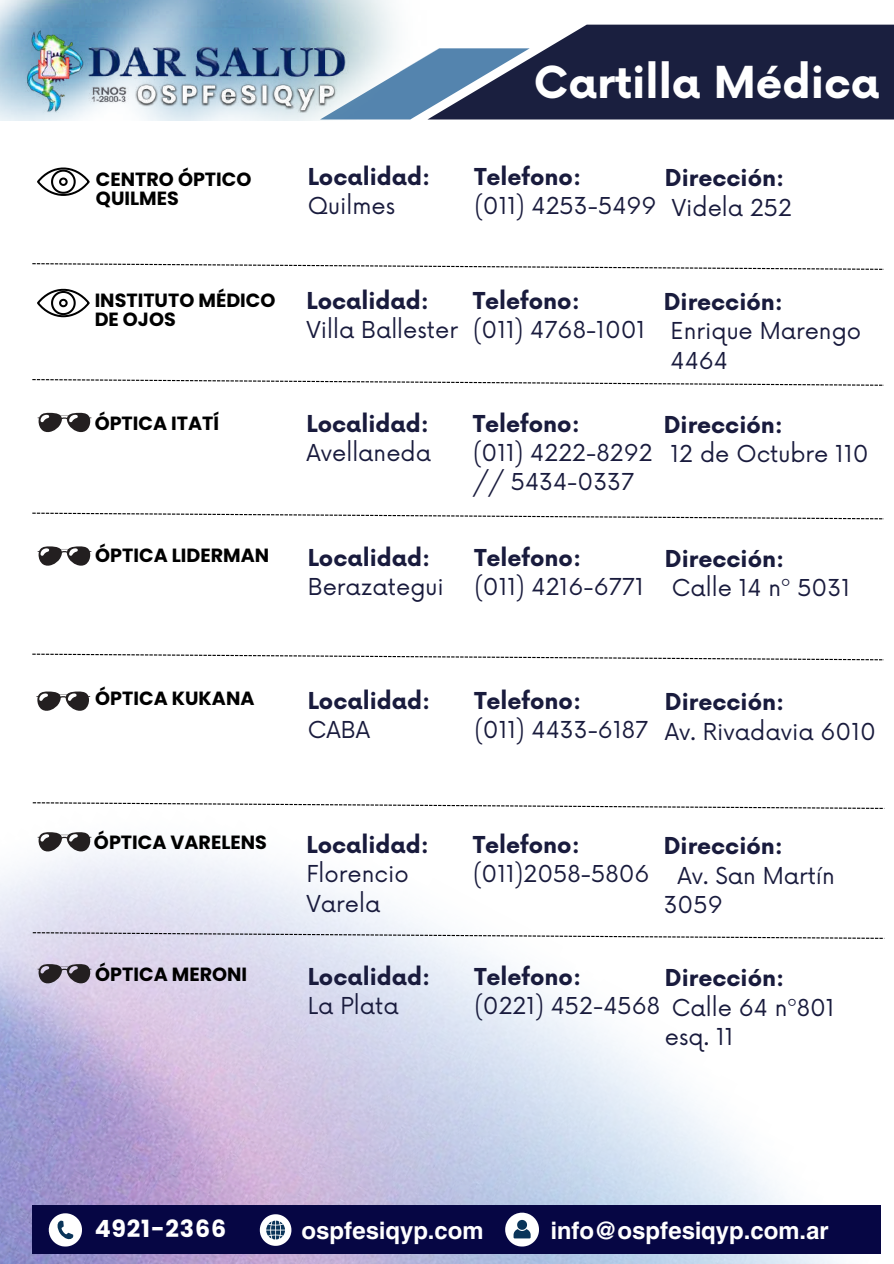
<style>
.page{position:relative;width:894px;height:1264px;background:#fff}
.page>*{position:absolute;margin:0;border:0;box-sizing:border-box;transform-origin:0 0}
.t1{font:700 42.9px "Now";color:#fff}
.t2{font:700 23.7px "Helios";color:#fff}
.t3{font:700 23.7px "Poppins";letter-spacing:.035em;color:#fff}
.t4{font:22.65px/29.2px "Now";color:#191b3d}
.t5{font:700 22.65px "Now";color:#191b3d}
.t6{font:700 19.05px/19.2px "Poppins";color:#000}
</style>
<div class="page">
<img style="left:0;top:518px;width:885px;height:745px">
<svg style="left:426px;top:25px;width:467px;height:94px;background:#353d5a"></svg>
<img style="left:0;top:0;width:426px;height:121px">
<img style="left:0;top:22px;width:358px;height:90px">
<svg style="left:32px;top:263px;width:851px;height:7px"></svg>
<svg style="left:32px;top:379px;width:851px;height:7px"></svg>
<svg style="left:32px;top:512px;width:851px;height:7px"></svg>
<svg style="left:32px;top:653px;width:851px;height:7px"></svg>
<svg style="left:33px;top:802px;width:851px;height:7px"></svg>
<svg style="left:33px;top:932px;width:851px;height:6px"></svg>
<div style="left:33px;top:1205px;width:847px;height:48px;background:#060644"></div>
<svg style="left:49px;top:1213px;width:33px;height:33px"></svg>
<svg style="left:260px;top:1214px;width:31px;height:31px"></svg>
<svg style="left:505px;top:1212px;width:34px;height:34px"></svg>
<svg style="left:37px;top:167px;width:53px;height:29px"></svg>
<svg style="left:37px;top:288px;width:53px;height:29px"></svg>
<svg style="left:38px;top:413px;width:53px;height:20px"></svg>
<svg style="left:38px;top:546px;width:53px;height:21px"></svg>
<svg style="left:36px;top:691px;width:54px;height:22px"></svg>
<svg style="left:38px;top:832px;width:53px;height:21px"></svg>
<svg style="left:38px;top:964px;width:53px;height:21px"></svg>
<h1 class="t1" style="left:533px;top:60px;width:347px">Cartilla Médica</h1>
<p class="t6" style="left:96px;top:170px;width:157px">CENTRO ÓPTICO<br>QUILMES</p>
<p class="t5" style="left:308px;top:165px;width:124px">Localidad:</p>
<p class="t4" style="left:308px;top:193px;width:89px">Quilmes</p>
<p class="t5" style="left:474px;top:165px;width:108px">Telefono:</p>
<p class="t4" style="left:474px;top:193px;width:184px">(011) 4253-5499</p>
<p class="t5" style="left:664px;top:166px;width:121px">Dirección:</p>
<p class="t4" style="left:671px;top:194px;width:122px">Videla 252</p>
<p class="t6" style="left:95px;top:291px;width:182px">INSTITUTO MÉDICO<br>DE OJOS</p>
<p class="t5" style="left:306px;top:288px;width:124px">Localidad:</p>
<p class="t4" style="left:306px;top:316px;width:153px">Villa Ballester</p>
<p class="t5" style="left:473px;top:288px;width:108px">Telefono:</p>
<p class="t4" style="left:473px;top:316px;width:174px">(011) 4768-1001</p>
<p class="t5" style="left:663px;top:289px;width:121px">Dirección:</p>
<p class="t4" style="left:670px;top:317px;width:192px">Enrique Marengo<br>4464</p>
<p class="t6" style="left:95px;top:414px;width:126px">ÓPTICA ITATÍ</p>
<p class="t5" style="left:306px;top:411px;width:124px">Localidad:</p>
<p class="t4" style="left:306px;top:439px;width:126px">Avellaneda</p>
<p class="t5" style="left:473px;top:411px;width:108px">Telefono:</p>
<p class="t4" style="left:473px;top:439px;width:181px">(011) 4222-8292 // 5434-0337</p>
<p class="t5" style="left:663px;top:412px;width:121px">Dirección:</p>
<p class="t4" style="left:670px;top:440px;width:199px">12 de Octubre 110</p>
<p class="t6" style="left:95px;top:546px;width:175px">ÓPTICA LIDERMAN</p>
<p class="t5" style="left:308px;top:545px;width:124px">Localidad:</p>
<p class="t4" style="left:308px;top:573px;width:137px">Berazategui</p>
<p class="t5" style="left:474px;top:545px;width:108px">Telefono:</p>
<p class="t4" style="left:474px;top:573px;width:171px">(011) 4216-6771</p>
<p class="t5" style="left:664px;top:547px;width:121px">Dirección:</p>
<p class="t4" style="left:671px;top:574px;width:180px">Calle 14 nº 5031</p>
<p class="t6" style="left:95px;top:688px;width:161px">ÓPTICA KUKANA</p>
<p class="t5" style="left:308px;top:688px;width:124px">Localidad:</p>
<p class="t4" style="left:308px;top:716px;width:64px">CABA</p>
<p class="t5" style="left:474px;top:688px;width:108px">Telefono:</p>
<p class="t4" style="left:474px;top:716px;width:175px">(011) 4433-6187</p>
<p class="t5" style="left:664px;top:690px;width:121px">Dirección:</p>
<p class="t4" style="left:664px;top:718px;width:212px">Av. Rivadavia 6010</p>
<p class="t6" style="left:94px;top:833px;width:174px">ÓPTICA VARELENS</p>
<p class="t6" style="left:95px;top:965px;width:153px">ÓPTICA MERONI</p>
<p class="t5" style="left:306px;top:832px;width:124px">Localidad:</p>
<p class="t4" style="left:306px;top:860px;width:104px">Florencio<br>Varela</p>
<p class="t5" style="left:308px;top:964px;width:124px">Localidad:</p>
<p class="t4" style="left:308px;top:992px;width:92px">La Plata</p>
<p class="t5" style="left:473px;top:832px;width:108px">Telefono:</p>
<p class="t4" style="left:473px;top:860px;width:178px">(011)2058-5806</p>
<p class="t5" style="left:663px;top:834px;width:121px">Dirección:</p>
<p class="t4" style="left:663px;top:862px;width:173px;text-indent:14px">Av. San Martín<br>3059</p>
<p class="t5" style="left:474px;top:964px;width:108px">Telefono:</p>
<p class="t4" style="left:474px;top:992px;width:187px">(0221) 452-4568</p>
<p class="t5" style="left:664px;top:965px;width:121px">Dirección:</p>
<p class="t4" style="left:664px;top:993px;width:171px;text-indent:7px">Calle 64 nº801 esq. 11</p>
<p class="t3" style="left:95px;top:1212px;width:133px">4921-2366</p>
<p class="t2" style="left:301px;top:1214px;width:184px">ospfesiqyp.com</p>
<p class="t2" style="left:550px;top:1214px;width:279px">info@ospfesiqyp.com.ar</p>
</div>
